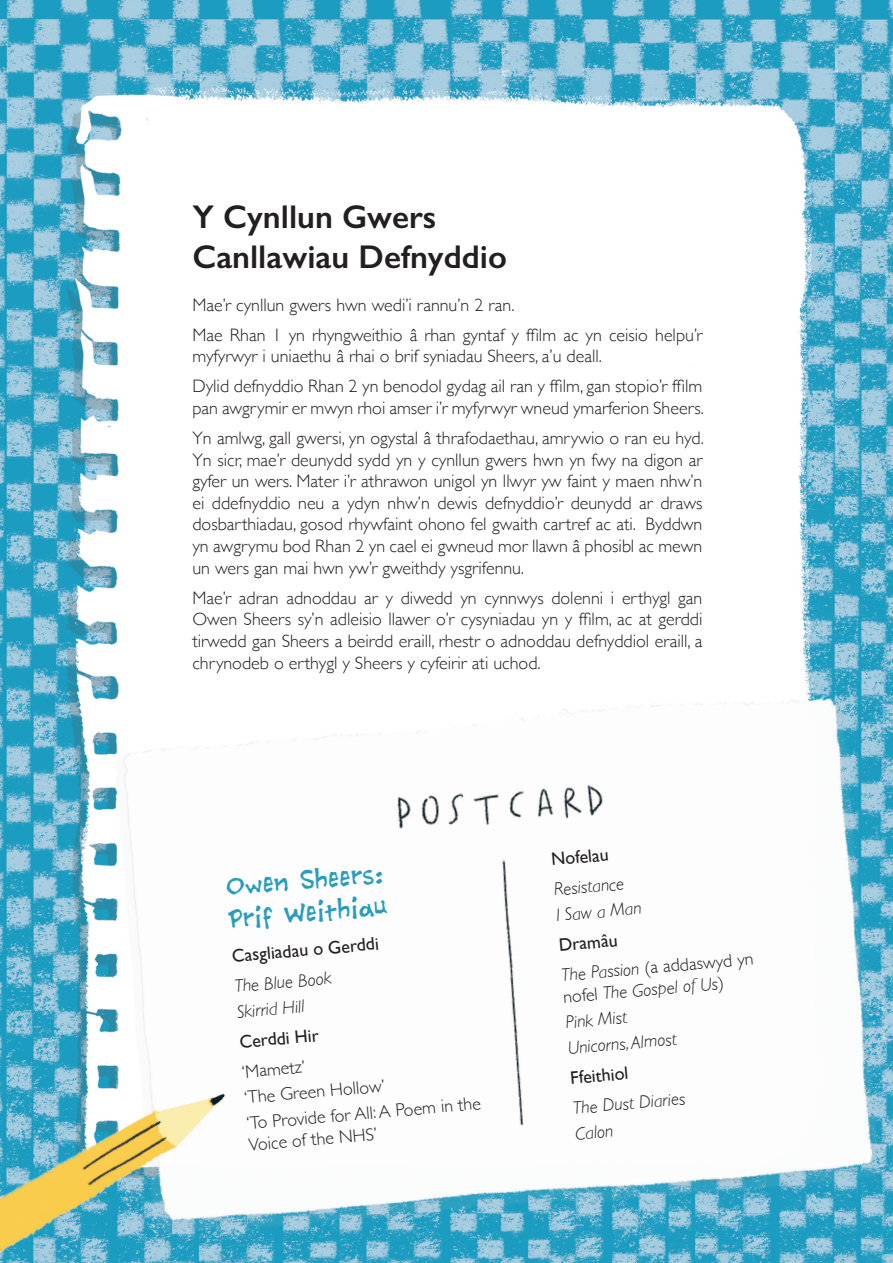
<style>
.page{position:relative;width:893px;height:1263px;background:#fff}
.page>*{position:absolute;margin:0;border:0;box-sizing:border-box;transform-origin:0 0}
.t1{font:600 33px/39.6px "Gill Sans";color:#231f20}
.t2{font:27px/32.4px "Ashcan BB";color:#2a9dbd}
.t3{font:300 18px/21.6px "Gill Sans";color:#231f20}
.t4{font:italic 300 18px/25.8px "Gill Sans";color:#231f20}
.t5{font:18px "Gill Sans";color:#231f20}
.s1{font-weight:400}
.s2{font-style:italic}
.s3{font-style:normal}
</style>
<div class="page">
<img style="left:0;top:0;width:893px;height:1037px">
<img style="left:87px;top:646px;width:806px;height:617px">
<img style="left:0;top:1037px;width:273px;height:226px">
<h1 class="t1" style="left:192px;top:197px;width:316px">Y Cynllun Gwers<br>Canllawiau Defnyddio</h1>
<p class="t3" style="left:192px;top:289px;width:512px;line-height:30.2px">Mae’r cynllun gwers hwn wedi’i rannu’n 2 ran.<br>Mae Rhan 1 yn rhyngweithio â rhan gyntaf y ffilm ac yn ceisio helpu’r</p>
<p class="t3" style="left:192px;top:340px;width:511px;line-height:30.2px">myfyrwyr i uniaethu â rhai o brif syniadau Sheers, a’u deall.<br>Dylid defnyddio Rhan 2 yn benodol gydag ail ran y ffilm, gan stopio’r ffilm</p>
<p class="t3" style="left:192px;top:392px;width:513px;line-height:30.2px">pan awgrymir er mwyn rhoi amser i’r myfyrwyr wneud ymarferion Sheers.<br>Yn amlwg, gall gwersi, yn ogystal â thrafodaethau, amrywio o ran eu hyd.</p>
<p class="t3" style="left:192px;top:448px;width:512px;text-align:justify">Yn sicr, mae’r deunydd sydd yn y cynllun gwers hwn yn fwy na digon ar gyfer un wers. Mater i’r athrawon unigol yn llwyr yw faint y maen nhw’n ei ddefnyddio neu a ydyn nhw’n dewis defnyddio’r deunydd ar draws dosbarthiadau, gosod rhywfaint ohono fel gwaith cartref ac ati. Byddwn yn awgrymu bod Rhan 2 yn cael ei gwneud mor llawn â phosibl ac mewn un wers gan mai hwn yw’r gweithdy ysgrifennu.</p>
<p class="t3" style="left:192px;top:586px;width:512px;text-align:justify">Mae’r adran adnoddau ar y diwedd yn cynnwys dolenni i erthygl gan Owen Sheers sy’n adleisio llawer o’r cysyniadau yn y ffilm, ac at gerddi tirwedd gan Sheers a beirdd eraill, rhestr o adnoddau defnyddiol eraill, a chrynodeb o erthygl y Sheers y cyfeirir ati uchod.</p>
<h2 class="t2" style="left:225px;top:871px;width:160px;rotate:-5deg">Owen Sheers:<br>Prif Weithiau</h2>
<p class="t5" style="left:231px;top:945px;width:149px;rotate:-5deg">Casgliadau o Gerddi</p>
<p class="t4" style="left:233px;top:973px;width:98px;rotate:-5deg">The Blue Book<br>Skirrid Hill</p>
<p class="t5" style="left:239px;top:1031px;width:81px;rotate:-5deg">Cerddi Hir</p>
<p class="t3" style="left:241px;top:1058px;width:237px;line-height:25.8px;rotate:-5deg">‘Mametz’<br>‘The Green Hollow’<br>‘To Provide for All: A Poem in the</p>
<p class="t3" style="left:247px;top:1133px;width:131px;rotate:-5deg">Voice of the NHS’</p>
<p class="t5" style="left:550px;top:849px;width:59px;rotate:-5deg">Nofelau</p>
<p class="t4" style="left:553px;top:876px;width:87px;rotate:-5deg">Resistance<br>I Saw a Man</p>
<p class="t3" style="left:557px;top:929px;width:194px;line-height:30.2px;rotate:-5deg"><span class="s1">Dramâu<br></span><span class="s2">The Passion</span> (a addaswyd yn</p>
<p class="t4" style="left:562px;top:984px;width:163px;rotate:-5deg"><span class="s3">nofel</span> The Gospel of Us<span class="s3">)<br></span>Pink Mist<br>Unicorns, Almost</p>
<p class="t5" style="left:569px;top:1067px;width:60px;rotate:-5deg">Ffeithiol</p>
<p class="t4" style="left:572px;top:1095px;width:114px;rotate:-5deg">The Dust Diaries<br>Calon</p>
</div>
